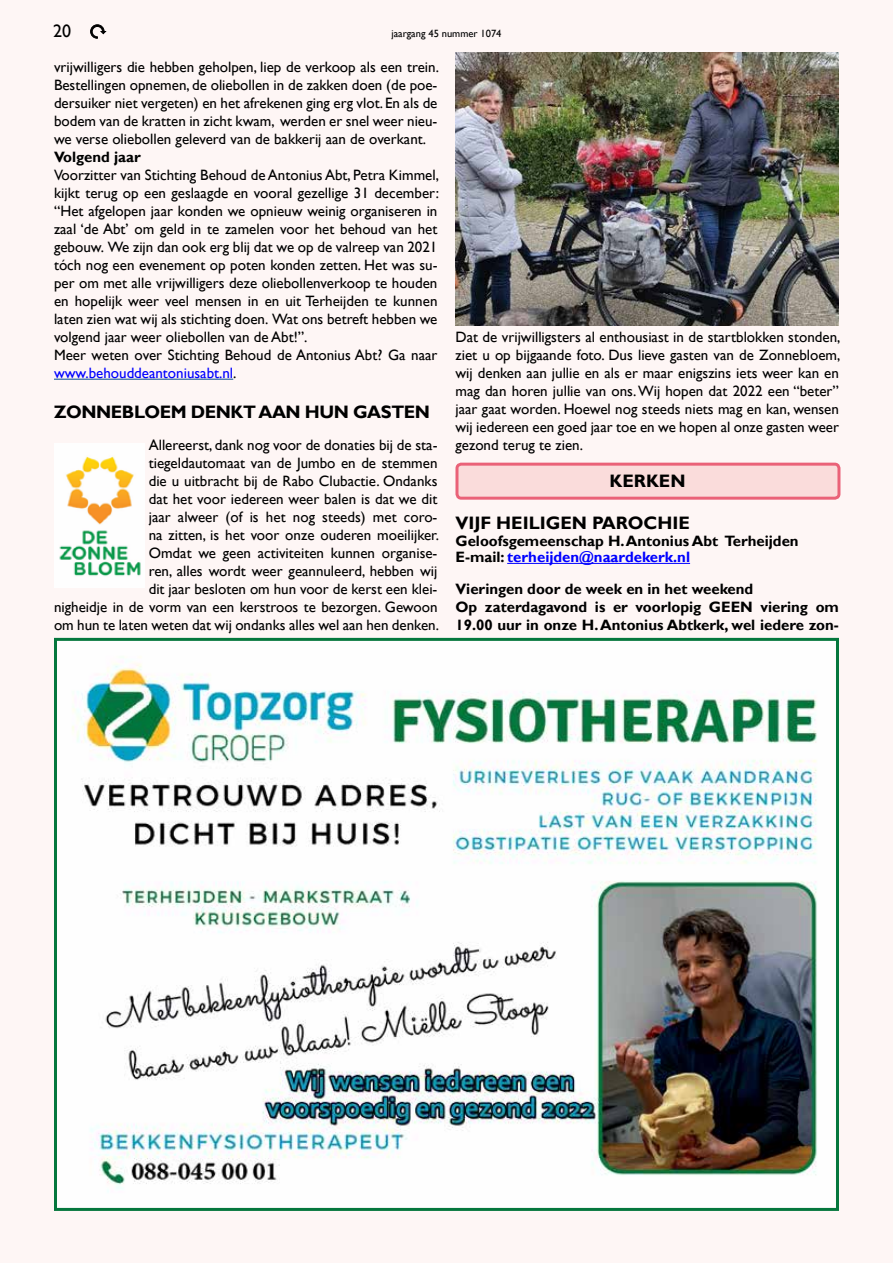
<style>
.page{position:relative;width:893px;height:1263px;background:#fef4f3}
.page>*{position:absolute;margin:0;border:0;box-sizing:border-box;transform-origin:0 0}
.t1{font:700 18px "Gill Sans";letter-spacing:-.025em;color:#000}
.t2{font:700 18px "Gill Sans";color:#000}
.t3{font:18px "Gill Sans";color:#000}
.t4{font:15px/18px "Gill Sans";color:#000;text-align:justify}
.t5{font:700 15px/18px "Gill Sans";color:#000}
.t6{font:10.5px "Gill Sans";color:#000}
.s1{color:#00f}
</style>
<div class="page">
<svg style="left:91px;top:25px;width:14px;height:13px"></svg>
<hr style="left:54px;top:379px;width:179px;height:1px;background:#034990">
<hr style="left:507px;top:563px;width:183px;height:1px;background:#00f">
<div style="left:457px;top:464px;width:382px;height:34px;background:#fadcdb;border-radius:4px"></div>
<div style="left:455px;top:463px;width:385px;height:37px;border:3px solid #ea6278;border-radius:4px"></div>
<img style="left:58px;top:642px;width:777px;height:565px">
<div style="left:54px;top:638px;width:785px;height:573px;border:3px solid #05773d"></div>
<img style="left:54px;top:444px;width:90px;height:144px">
<img style="left:455px;top:52px;width:384px;height:273px">
<p class="t3" style="left:53px;top:20px;width:19px">20</p>
<p class="t6" style="left:391px;top:28px;width:112px">jaargang 45 nummer 1074</p>
<p class="t4" style="left:54px;top:58px;width:386px">vrijwilligers die hebben geholpen, liep de verkoop als een trein.<br>Bestellingen opnemen, de oliebollen in de zakken doen (de poe&shy;dersuiker niet vergeten) en het afrekenen ging erg vlot. En als de bodem van de kratten in zicht kwam, werden er snel weer nieu&shy;we verse oliebollen geleverd van de bakkerij aan de overkant.</p>
<p class="t5" style="left:54px;top:148px;width:88px">Volgend jaar</p>
<p class="t4" style="left:54px;top:166px;width:386px;text-align:left">Voorzitter van Stichting Behoud de Antonius Abt, Petra Kimmel, kijkt terug op een geslaagde en vooral gezellige 31 december: “Het afgelopen jaar konden we opnieuw weinig organiseren in zaal ‘de Abt’ om geld in te zamelen voor het behoud van het gebouw. We zijn dan ook erg blij dat we op de valreep van 2021 tóch nog een evenement op poten konden zetten. Het was su&shy;per om met alle vrijwilligers deze oliebollenverkoop te houden en hopelijk weer veel mensen in en uit Terheijden te kunnen laten zien wat wij als stichting doen. Wat ons betreft hebben we volgend jaar weer oliebollen van de Abt!”.<br>Meer weten over Stichting Behoud de Antonius Abt? Ga naar <span class="s1">www.behouddeantoniusabt.nl</span>.</p>
<p class="t1" style="left:54px;top:401px;width:377px">ZONNEBLOEM DENKT AAN HUN GASTEN</p>
<p class="t4" style="left:54px;top:436px;width:386px;text-align:right">Allereerst, dank nog voor de donaties bij de sta&shy;tiegeldautomaat van de Jumbo en de stemmen<br>die u uitbracht bij de Rabo Clubactie. Ondanks<br>dat het voor iedereen weer balen is dat we dit<br>jaar alweer (of is het nog steeds) met coro-<br>na zitten, is het voor onze ouderen moeilijker.<br>Omdat we geen activiteiten kunnen organise-<br>ren, alles wordt weer geannuleerd, hebben wij<br>dit jaar besloten om hun voor de kerst een klei-<br>nigheidje in de vorm van een kerstroos te bezorgen. Gewoon om hun te laten weten dat wij ondanks alles wel aan hen denken.</p>
<p class="t4" style="left:455px;top:328px;width:386px">Dat de vrijwilligsters al enthousiast in de startblokken stonden, ziet u op bijgaande foto. Dus lieve gasten van de Zonnebloem, wij denken aan jullie en als er maar enigszins iets weer kan en mag dan horen jullie van ons. Wij hopen dat 2022 een “beter” jaar gaat worden. Hoewel nog steeds niets mag en kan, wensen wij iedereen een goed jaar toe en we hopen al onze gasten weer gezond terug te zien.</p>
<p class="t1" style="left:609px;top:470px;width:78px">KERKEN</p>
<p class="t2" style="left:455px;top:512px;width:236px">VIJF HEILIGEN PAROCHIE</p>
<p class="t5" style="left:455px;top:533px;width:345px;line-height:16.5px">Geloofsgemeenschap H. Antonius Abt Terheijden<br>E-mail: <span class="s1">terheijden@naardekerk.nl</span></p>
<p class="t5" style="left:455px;top:580px;width:385px">Vieringen door de week en in het weekend<br>Op zaterdagavond is er voorlopig GEEN viering om<br>19.00 uur in onze H. Antonius Abtkerk, wel iedere zon-</p>
</div>
